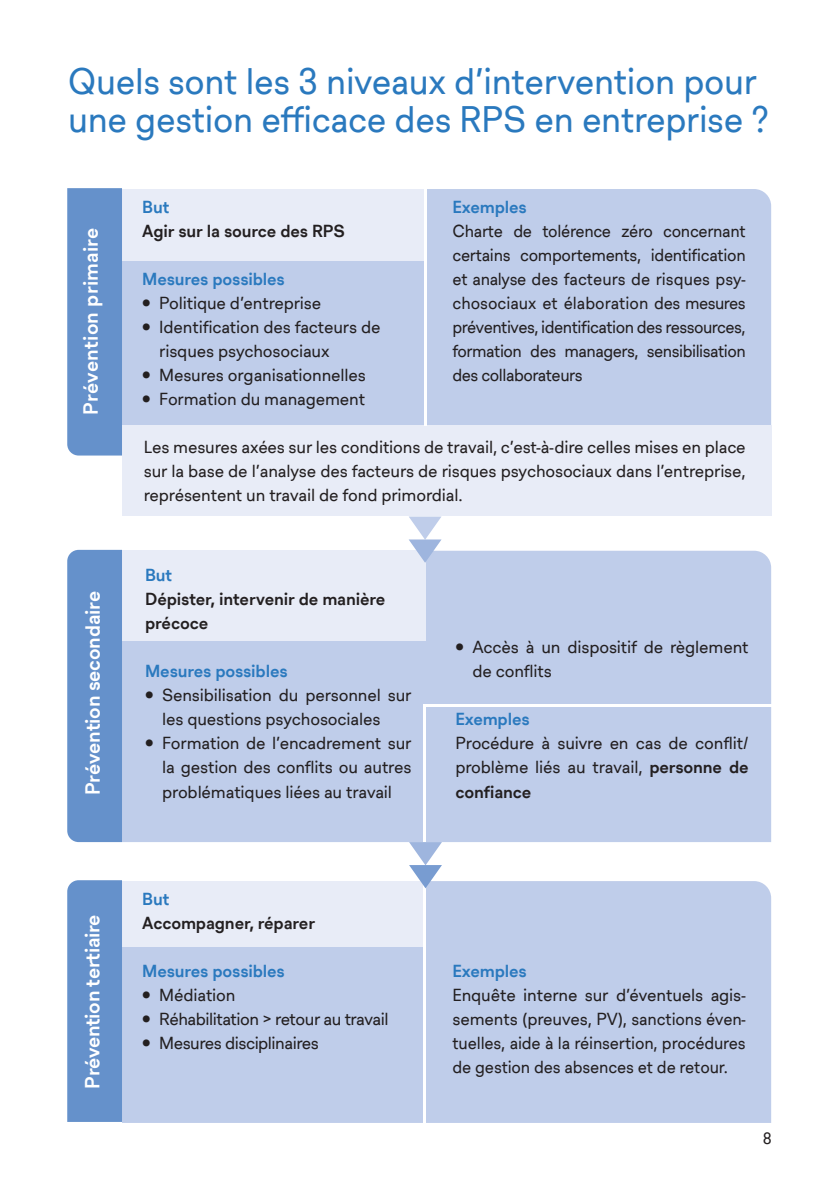
<style>
.page{position:relative;width:840px;height:1191px;background:#fff}
.page>*{position:absolute;margin:0;border:0;box-sizing:border-box;transform-origin:0 0}
.t1{font:36px/38px "Lausanne";letter-spacing:-.01em;color:#2a79be}
.t2{font:700 20px "Lausanne";letter-spacing:-.01em;color:#fff}
.t3{font:700 20px "Lausanne";letter-spacing:.01em;color:#fff}
.t4{font:17px/24px "Lausanne";letter-spacing:-.01em;color:#231f20;text-align:justify}
.t5{font:700 17px "Lausanne";letter-spacing:-.01em;color:#2a79be}
.t6{font:700 17px/24px "Lausanne";letter-spacing:-.01em;color:#231f20}
.t7{font:17px "Lausanne";letter-spacing:-.03em;color:#231f20}
.t8{font:16px "Lausanne";color:#231f20}
.s1{font-weight:700}
</style>
<div class="page">
<div style="left:122px;top:189px;width:648px;height:236px;background:#bfcdea"></div>
<div style="left:122px;top:551px;width:648px;height:291px;background:#bfcdea"></div>
<div style="left:122px;top:881px;width:648px;height:242px;background:#bfcdea"></div>
<div style="left:122px;top:189px;width:303px;height:71px;background:#e8ecf7"></div>
<div style="left:122px;top:551px;width:303px;height:90px;background:#e8ecf7"></div>
<div style="left:122px;top:881px;width:303px;height:65px;background:#e8ecf7"></div>
<div style="left:122px;top:425px;width:648px;height:91px;background:#e8ecf7"></div>
<div style="left:67px;top:188px;width:55px;height:267px;background:#6591cb"></div>
<div style="left:67px;top:550px;width:55px;height:292px;background:#6591cb"></div>
<div style="left:67px;top:880px;width:55px;height:242px;background:#6591cb"></div>
<hr style="left:424px;top:189px;width:2px;height:236px;background:#fff">
<hr style="left:423px;top:704px;width:2px;height:137px;background:#fff">
<hr style="left:423px;top:880px;width:2px;height:291px;background:#fff">
<hr style="left:425px;top:704px;width:357px;height:2px;background:#fff">
<svg style="left:408px;top:516px;width:33px;height:47px"></svg>
<svg style="left:409px;top:842px;width:32px;height:46px"></svg>
<h1 class="t1" style="left:68px;top:64px;width:702px">Quels sont les 3 niveaux d’intervention pour une gestion efficace des RPS en entreprise ?</h1>
<p class="t3" style="left:76px;top:415px;width:189px;rotate:-90deg">Prévention primaire</p>
<p class="t2" style="left:78px;top:795px;width:205px;rotate:-90deg">Prévention secondaire</p>
<p class="t2" style="left:78px;top:1088px;width:175px;rotate:-90deg">Prévention tertiaire</p>
<p class="t5" style="left:142px;top:195px;width:29px">But</p>
<p class="t6" style="left:142px;top:220px;width:204px">Agir sur la source des RPS</p>
<p class="t5" style="left:142px;top:267px;width:144px">Mesures possibles</p>
<p class="t4" style="left:142px;top:292px;width:180px">• Politique d’entreprise</p>
<p class="t4" style="left:159px;top:316px;width:223px;text-indent:-17px">• Identification des facteurs de risques psychosociaux</p>
<p class="t4" style="left:142px;top:364px;width:225px">• Mesures organisationnelles</p>
<p class="t4" style="left:142px;top:388px;width:224px">• Formation du management</p>
<p class="t5" style="left:452px;top:195px;width:76px">Exemples</p>
<p class="t4" style="left:452px;top:220px;width:294px">Charte de tolérence zéro concernant certains comportements, identification et analyse des facteurs de risques psy&shy;chosociaux et élaboration des mesures préventives, identification des ressources, formation des managers, sensibilisation des collaborateurs</p>
<p class="t4" style="left:144px;top:436px;width:603px">Les mesures axées sur les conditions de travail, c’est-à-dire celles mises en place sur la base de l’analyse des facteurs de risques psychosociaux dans l’entreprise, représentent un travail de fond primordial.</p>
<p class="t5" style="left:145px;top:563px;width:29px">But</p>
<p class="t6" style="left:145px;top:588px;width:241px">Dépister, intervenir de manière précoce</p>
<p class="t5" style="left:145px;top:659px;width:144px">Mesures possibles</p>
<p class="t4" style="left:162px;top:684px;width:251px;text-indent:-17px">• Sensibilisation du personnel sur les questions psychosociales</p>
<p class="t4" style="left:162px;top:732px;width:251px;text-indent:-17px">• Formation de l’encadrement sur la gestion des conflits ou autres problématiques liées au travail</p>
<p class="t4" style="left:472px;top:636px;width:277px;text-indent:-17px">• Accès à un dispositif de règlement de conflits</p>
<p class="t5" style="left:455px;top:707px;width:76px">Exemples</p>
<p class="t4" style="left:455px;top:732px;width:294px">Procédure à suivre en cas de conflit/ problème liés au travail, <span class="s1">personne de confiance</span></p>
<p class="t5" style="left:142px;top:886px;width:29px">But</p>
<p class="t6" style="left:142px;top:912px;width:174px">Accompagner, réparer</p>
<p class="t5" style="left:142px;top:958px;width:144px">Mesures possibles</p>
<p class="t4" style="left:142px;top:984px;width:95px">• Médiation</p>
<p class="t7" style="left:142px;top:1006px;width:248px">• Réhabilitation &gt; retour au travail</p>
<p class="t7" style="left:142px;top:1030px;width:178px">• Mesures disciplinaires</p>
<p class="t5" style="left:452px;top:958px;width:76px">Exemples</p>
<p class="t4" style="left:452px;top:984px;width:294px">Enquête interne sur d’éventuels agis&shy;sements (preuves, PV), sanctions éven&shy;tuelles, aide à la réinsertion, procédures de gestion des absences et de retour.</p>
<p class="t8" style="left:762px;top:1127px;width:11px">8</p>
</div>
